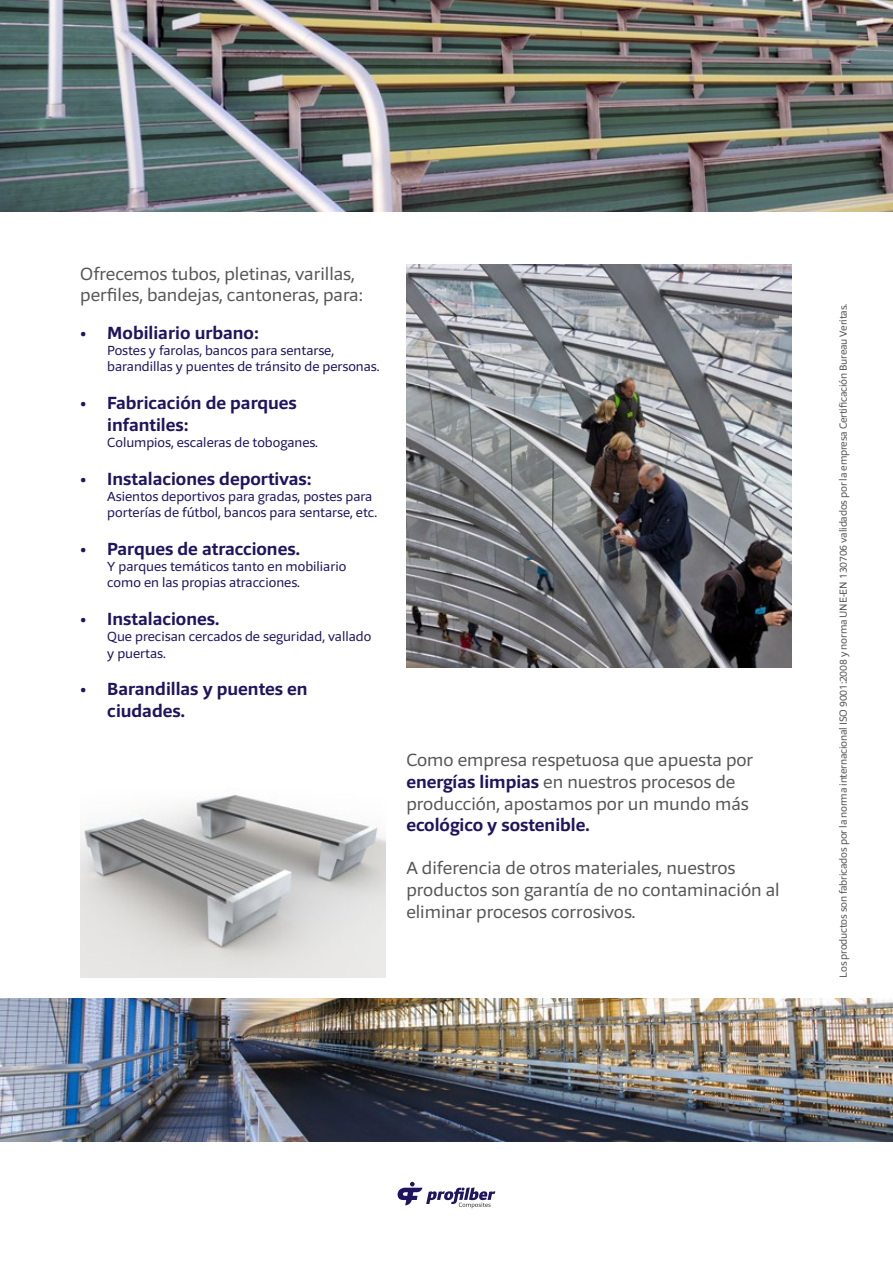
<style>
.page{position:relative;width:893px;height:1263px;background:#fff}
.page>*{position:absolute;margin:0;border:0;box-sizing:border-box;transform-origin:0 0}
.t1{font:18px/21.6px "Foro Sans";color:#575756}
.t2{font:700 18px/21.6px "Foro Sans";color:#21145f}
.t3{font:13.5px/16.2px "Foro Sans";color:#21145f}
.t4{font:10.5px "Foro Sans";letter-spacing:-.02em;color:#575756}
.s1{font-weight:700;color:#21145f}
</style>
<div class="page">
<svg style="left:398px;top:1182px;width:97px;height:26px"></svg>
<img style="left:0;top:0;width:893px;height:212px">
<img style="left:0;top:999px;width:893px;height:142px">
<img style="left:406px;top:264px;width:385px;height:403px">
<img style="left:80px;top:795px;width:305px;height:182px">
<h1 class="t1" style="left:80px;top:262px;width:284px">Ofrecemos tubos, pletinas, varillas, perfiles, bandejas, cantoneras, para:</h1>
<h1 class="t2" style="left:80px;top:322px;width:180px">• Mobiliario urbano:</h1>
<p class="t3" style="left:107px;top:342px;width:274px">Postes y farolas, bancos para sentarse, barandillas y puentes de tránsito de personas.</p>
<h1 class="t2" style="left:107px;top:392px;width:191px;text-indent:-27px">• Fabricación de parques infantiles:</h1>
<p class="t3" style="left:107px;top:434px;width:212px">Columpios, escaleras de toboganes.</p>
<h1 class="t2" style="left:80px;top:468px;width:233px">• Instalaciones deportivas:</h1>
<p class="t3" style="left:107px;top:488px;width:271px">Asientos deportivos para gradas, postes para porterías de fútbol, bancos para sentarse, etc.</p>
<h1 class="t2" style="left:80px;top:538px;width:221px">• Parques de atracciones.</h1>
<p class="t3" style="left:107px;top:558px;width:241px">Y parques temáticos tanto en mobiliario como en las propias atracciones.</p>
<h1 class="t2" style="left:80px;top:608px;width:141px">• Instalaciones.</h1>
<p class="t3" style="left:107px;top:629px;width:265px">Que precisan cercados de seguridad, vallado y puertas.</p>
<h1 class="t2" style="left:107px;top:678px;width:202px;text-indent:-27px">• Barandillas y puentes en ciudades.</h1>
<h1 class="t1" style="left:406px;top:749px;width:349px">Como empresa respetuosa que apuesta por <span class="s1">energías limpias</span> en nuestros procesos de producción, apostamos por un mundo más</h1>
<h1 class="t2" style="left:406px;top:814px;width:185px">ecológico y sostenible.</h1>
<h1 class="t1" style="left:406px;top:857px;width:375px">A diferencia de otros materiales, nuestros productos son garantía de no contaminación al eliminar procesos corrosivos.</h1>
<p class="t4" style="left:836px;top:977px;width:675px;rotate:-90deg">Los productos son fabricados por la norma internacional ISO 9001:2008 y norma UNE-EN 130706 validados por la empresa Certificación Bureau Veritas.</p>
</div>
